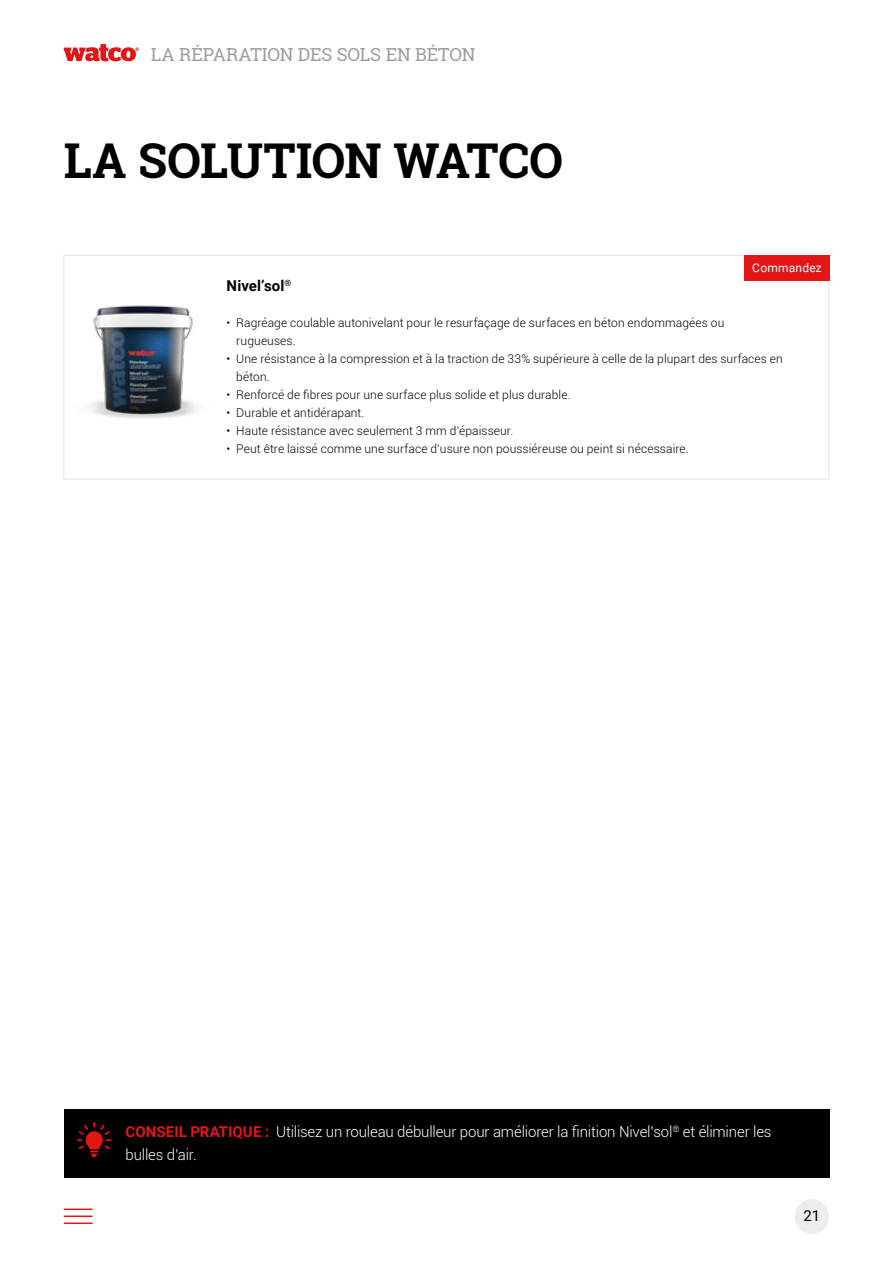
<style>
.page{position:relative;width:893px;height:1263px;background:#fff}
.page>*{position:absolute;margin:0;border:0;box-sizing:border-box;transform-origin:0 0}
.t1{font:700 48px "Roboto Slab";letter-spacing:-.015em;color:#000}
.t2{font:18px "Roboto Slab";letter-spacing:-.01em;color:#9d9d9c}
.t3{font:300 15px/22.5px "Roboto";letter-spacing:-.01em;color:#fff}
.t4{font:700 15px "Roboto";letter-spacing:.005em;color:#000}
.t5{font:15px "Roboto";color:#000}
.t6{font:300 12px/18px "Roboto";letter-spacing:.01em;color:#000}
.t7{font:12px "Roboto";letter-spacing:.015em;color:#fff}
.s1{font-weight:700;color:#e41515}
</style>
<div class="page">
<svg style="left:64px;top:44px;width:75px;height:17px"></svg>
<div style="left:63px;top:255px;width:766px;height:224px;border:1px solid #e3e3e3"></div>
<img style="left:89px;top:305px;width:109px;height:113px">
<hr style="left:64px;top:1222px;width:28px;height:2px;background:#e41515">
<hr style="left:64px;top:1215px;width:28px;height:2px;background:#e41515">
<hr style="left:64px;top:1208px;width:28px;height:2px;background:#e41515">
<div style="left:64px;top:1110px;width:766px;height:68px;background:#000"></div>
<svg style="left:77px;top:1122px;width:35px;height:35px"></svg>
<div style="left:744px;top:255px;width:85px;height:26px;background:#e41515"></div>
<div style="left:794px;top:1199px;width:35px;height:35px;background:#ededed;border-radius:50%"></div>
<h2 class="t2" style="left:151px;top:43px;width:326px">LA RÉPARATION DES SOLS EN BÉTON</h2>
<h1 class="t1" style="left:64px;top:128px;width:501px">LA SOLUTION WATCO</h1>
<p class="t7" style="left:752px;top:259px;width:71px">Commandez</p>
<p class="t4" style="left:227px;top:275px;width:66px">Nivel’sol<sup>®</sup></p>
<p class="t6" style="left:236px;top:313px;width:490px;text-indent:-10px">• Ragréage coulable autonivelant pour le resurfaçage de surfaces en béton endommagées ou rugueuses.</p>
<p class="t6" style="left:236px;top:349px;width:548px;text-indent:-10px">• Une résistance à la compression et à la traction de 33% supérieure à celle de la plupart des surfaces en béton.</p>
<p class="t6" style="left:227px;top:385px;width:345px">• Renforcé de fibres pour une surface plus solide et plus durable.</p>
<p class="t6" style="left:227px;top:403px;width:139px">• Durable et antidérapant.</p>
<p class="t6" style="left:227px;top:421px;width:288px">• Haute résistance avec seulement 3 mm d’épaisseur.</p>
<p class="t6" style="left:227px;top:439px;width:464px">• Peut être laissé comme une surface d’usure non poussiéreuse ou peint si nécessaire.</p>
<p class="t3" style="left:126px;top:1120px;width:647px"><span class="s1">CONSEIL PRATIQUE :</span> Utilisez un rouleau débulleur pour améliorer la finition Nivel’sol<sup>®</sup> et éliminer les bulles d’air.</p>
<p class="t5" style="left:803px;top:1205px;width:18px">21</p>
</div>
